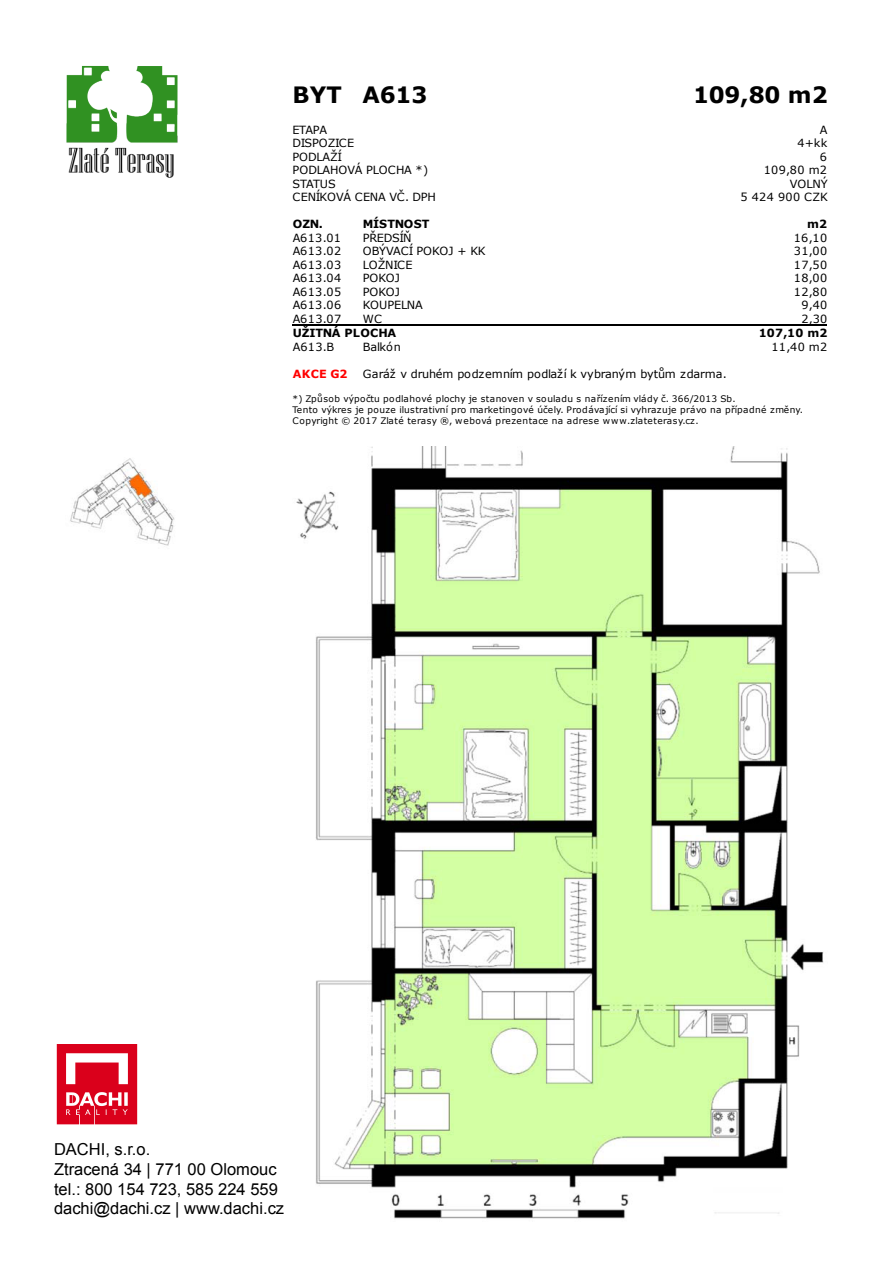
<style>
.page{position:relative;width:893px;height:1263px;background:#fff}
.page>*{position:absolute;margin:0;border:0;box-sizing:border-box;transform-origin:0 0}
.t1{font:700 22.5px "Verdana";letter-spacing:-.01em;color:#000}
.t2{font:16.5px/19.8px "Arial";color:#000}
.t3{font:11.25px "Verdana";letter-spacing:-.005em;color:#000}
.t4{font:700 11.25px "Verdana";letter-spacing:.005em;color:#000}
.t5{font:11.25px "Verdana";letter-spacing:.03em;color:#000}
.t6{font:11.25px "Verdana";letter-spacing:-.03em;color:#000}
.t7{font:700 11.25px "Verdana";letter-spacing:.02em;color:#f00}
.t8{font:9px/10.5px "Verdana";letter-spacing:.035em;color:#000}
</style>
<div class="page">
<hr style="left:292px;top:325px;width:535px;height:1px;background:#000">
<img style="left:66px;top:65px;width:112px;height:113px">
<svg style="left:56px;top:1044px;width:82px;height:81px"></svg>
<svg style="left:57px;top:1044px;width:80px;height:80px"></svg>
<img style="left:70px;top:458px;width:105px;height:88px">
<img style="left:296px;top:446px;width:528px;height:773px">
<h1 class="t1" style="left:293px;top:80px;width:136px">BYT A613</h1>
<h1 class="t1" style="left:693px;top:80px;width:136px">109,80 m2</h1>
<p class="t3" style="left:292px;top:122px;width:36px">ETAPA</p>
<p class="t3" style="left:820px;top:122px;width:9px">A</p>
<p class="t3" style="left:292px;top:136px;width:63px">DISPOZICE</p>
<p class="t3" style="left:797px;top:136px;width:31px">4+kk</p>
<p class="t3" style="left:293px;top:149px;width:51px">PODLAŽÍ</p>
<p class="t3" style="left:820px;top:149px;width:9px">6</p>
<p class="t3" style="left:293px;top:163px;width:137px">PODLAHOVÁ PLOCHA *)</p>
<p class="t3" style="left:764px;top:163px;width:65px">109,80 m2</p>
<p class="t3" style="left:293px;top:176px;width:45px">STATUS</p>
<p class="t3" style="left:790px;top:176px;width:39px">VOLNÝ</p>
<p class="t3" style="left:293px;top:190px;width:145px">CENÍKOVÁ CENA VČ. DPH</p>
<p class="t5" style="left:740px;top:190px;width:89px">5 424 900 CZK</p>
<p class="t4" style="left:293px;top:217px;width:32px">OZN.</p>
<p class="t4" style="left:363px;top:217px;width:68px">MÍSTNOST</p>
<p class="t4" style="left:807px;top:217px;width:21px">m2</p>
<p class="t3" style="left:293px;top:230px;width:50px">A613.01</p>
<p class="t6" style="left:363px;top:230px;width:50px">PŘEDSÍŇ</p>
<p class="t3" style="left:794px;top:230px;width:35px">16,10</p>
<p class="t3" style="left:293px;top:244px;width:50px">A613.02</p>
<p class="t3" style="left:363px;top:244px;width:124px">OBÝVACÍ POKOJ + KK</p>
<p class="t3" style="left:794px;top:244px;width:35px">31,00</p>
<p class="t3" style="left:293px;top:257px;width:50px">A613.03</p>
<p class="t3" style="left:363px;top:257px;width:51px">LOŽNICE</p>
<p class="t3" style="left:794px;top:257px;width:35px">17,50</p>
<p class="t3" style="left:293px;top:271px;width:50px">A613.04</p>
<p class="t3" style="left:363px;top:271px;width:39px">POKOJ</p>
<p class="t3" style="left:794px;top:271px;width:35px">18,00</p>
<p class="t3" style="left:293px;top:284px;width:50px">A613.05</p>
<p class="t3" style="left:363px;top:284px;width:39px">POKOJ</p>
<p class="t3" style="left:794px;top:284px;width:35px">12,80</p>
<p class="t3" style="left:293px;top:298px;width:50px">A613.06</p>
<p class="t3" style="left:363px;top:298px;width:62px">KOUPELNA</p>
<p class="t3" style="left:801px;top:298px;width:27px">9,40</p>
<p class="t3" style="left:293px;top:311px;width:50px">A613.07</p>
<p class="t3" style="left:363px;top:311px;width:21px">WC</p>
<p class="t3" style="left:801px;top:311px;width:27px">2,30</p>
<p class="t4" style="left:293px;top:326px;width:105px">UŽITNÁ PLOCHA</p>
<p class="t4" style="left:759px;top:326px;width:70px">107,10 m2</p>
<p class="t3" style="left:293px;top:339px;width:43px">A613.B</p>
<p class="t3" style="left:363px;top:339px;width:39px">Balkón</p>
<p class="t3" style="left:771px;top:339px;width:57px">11,40 m2</p>
<p class="t7" style="left:293px;top:366px;width:56px">AKCE G2</p>
<p class="t3" style="left:363px;top:366px;width:365px">Garáž v druhém podzemním podlaží k vybraným bytům zdarma.</p>
<p class="t8" style="left:292px;top:394px;width:512px">*) Způsob výpočtu podlahové plochy je stanoven v souladu s nařízením vlády č. 366/2013 Sb.<br>Tento výkres je pouze ilustrativní pro marketingové účely. Prodávající si vyhrazuje právo na případné změny.<br>Copyright © 2017 Zlaté terasy ®, webová prezentace na adrese www.zlateterasy.cz.</p>
<h2 class="t2" style="left:54px;top:1139px;width:232px">DACHI, s.r.o.<br>Ztracená 34 | 771 00 Olomouc tel.: 800 154 723, 585 224 559 dachi@dachi.cz | www.dachi.cz</h2>
</div>
